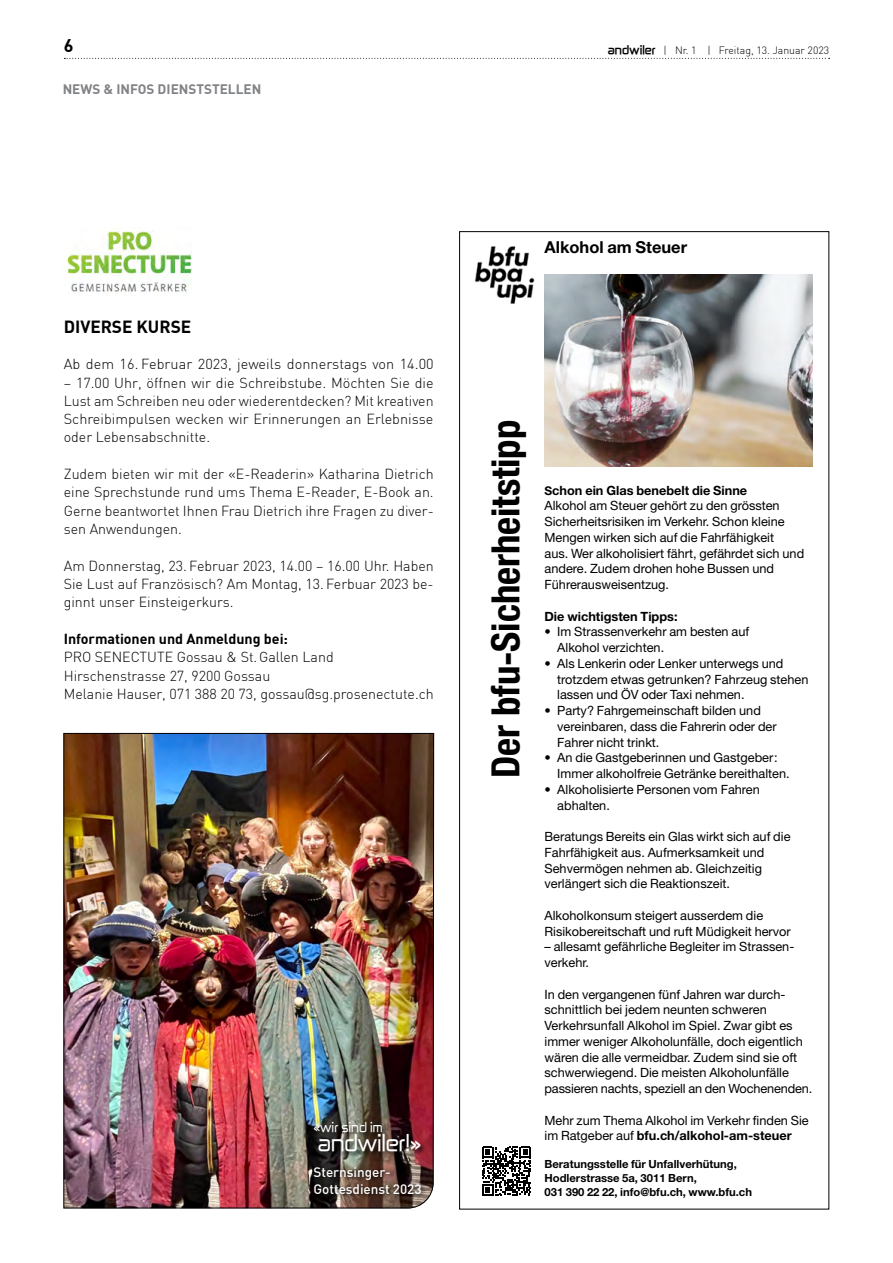
<style>
.page{position:relative;width:893px;height:1263px;background:#fff}
.page>*{position:absolute;margin:0;border:0;box-sizing:border-box;transform-origin:0 0}
.t1{font:700 condensed 38.85px "Helvetica Neue";color:#000}
.t2{font:21px "Zekton";color:#fff}
.t3{font:700 18px "DIN";color:#000}
.t4{font:700 17.25px "DIN";color:#000}
.t5{font:700 16.5px "Helvetica Neue LT Std";color:#000}
.t6{font:300 14.25px/18.3px "DIN";color:#000;text-align:justify}
.t7{font:700 14.25px "DIN";color:#000}
.t8{font:500 13.5px/17px "DIN";color:#fff}
.t9{font:700 13.5px "DIN";color:#808285}
.t10{font:12.75px/15.8px "Helvetica Neue LT Std";color:#000}
.t11{font:700 12.75px "Helvetica Neue LT Std";color:#000}
.t12{font:12.45px "Zekton";color:#fff}
.t13{font:700 11.25px/13.8px "Helvetica Neue LT Std";color:#000}
.t14{font:300 10.5px "DIN";color:#000}
.s1{font-family:"Zekton";font-weight:700}
.s2{font-weight:700;font-size:12px}
.s3{font-weight:700}
</style>
<div class="page">
<svg style="left:64px;top:58px;width:766px;height:1px"></svg>
<img style="left:474px;top:246px;width:61px;height:58px">
<svg style="left:482px;top:1147px;width:49px;height:48px"></svg>
<img style="left:544px;top:274px;width:268px;height:193px">
<img style="left:66px;top:228px;width:125px;height:65px">
<img style="left:63px;top:733px;width:371px;height:475px">
<div style="left:313px;top:1121px;width:114px;height:37px;background:#000;opacity:.75"></div>
<div style="left:312px;top:1164px;width:114px;height:35px;background:#000;opacity:.75"></div>
<h3 class="t3" style="left:64px;top:34px;width:11px">6</h3>
<p class="t9" style="left:63px;top:81px;width:200px">NEWS &amp; INFOS DIENSTSTELLEN</p>
<p class="t14" style="left:608px;top:44px;width:223px"><span class="s1">andwiler</span> | Nr. 1 | Freitag, 13. Januar 2023</p>
<h3 class="t4" style="left:64px;top:315px;width:129px">DIVERSE KURSE</h3>
<p class="t6" style="left:64px;top:355px;width:371px">Ab dem 16. Februar 2023, jeweils donnerstags von 14.00</p>
<p class="t6" style="left:64px;top:373px;width:371px">– 17.00 Uhr, öffnen wir die Schreibstube. Möchten Sie die Lust am Schreiben neu oder wiederentdecken? Mit kreativen Schreibimpulsen wecken wir Erinnerungen an Erlebnisse oder Lebensabschnitte.</p>
<p class="t6" style="left:64px;top:465px;width:371px">Zudem bieten wir mit der «E-Readerin» Katharina Dietrich eine Sprechstunde rund ums Thema E-Reader, E-Book an.<br>Gerne beantwortet Ihnen Frau Dietrich ihre Fragen zu diver&shy;sen Anwendungen.</p>
<p class="t6" style="left:64px;top:556px;width:371px">Am Donnerstag, 23. Februar 2023, 14.00 – 16.00 Uhr. Haben Sie Lust auf Französisch? Am Montag, 13. Ferbuar 2023 be&shy;ginnt unser Einsteigerkurs.</p>
<p class="t7" style="left:64px;top:629px;width:226px">Informationen und Anmeldung bei:</p>
<p class="t6" style="left:64px;top:648px;width:371px;text-align:left">PRO SENECTUTE Gossau &amp; St.Gallen Land<br>Hirschenstrasse 27, 9200 Gossau<br>Melanie Hauser, 071 388 20 73, gossau@sg.prosenectute.ch</p>
<p class="t12" style="left:314px;top:1118px;width:70px">«wir sind im</p>
<h2 class="t2" style="left:318px;top:1128px;width:105px">andwiler!»</h2>
<p class="t8" style="left:314px;top:1163px;width:109px">Sternsinger-<br>Gottesdienst 2023</p>
<p class="t5" style="left:544px;top:237px;width:144px">Alkohol am Steuer</p>
<h1 class="t1" style="left:473px;top:778px;width:360px;rotate:-90deg">Der bfu-Sicherheitstipp</h1>
<p class="t10" style="left:544px;top:482px;width:261px"><span class="s2">S</span><span class="s3">chon ein Glas benebelt die Sinne<br></span>Alkohol am Steuer gehört zu den grössten Sicherheitsrisiken im Verkehr. Schon kleine Mengen wirken sich auf die Fahrfähigkeit<br>aus. Wer alkoholisiert fährt, gefährdet sich und andere. Zudem drohen hohe Bussen und Führerausweisentzug.</p>
<p class="t11" style="left:544px;top:608px;width:135px">Die wichtigsten Tipps:</p>
<p class="t10" style="left:557px;top:624px;width:193px;text-indent:-13px">• Im Strassenverkehr am besten auf<br>Alkohol verzichten.</p>
<p class="t10" style="left:557px;top:655px;width:253px;text-indent:-13px">• Als Lenkerin oder Lenker unterwegs und trotzdem etwas getrunken? Fahrzeug stehen lassen und ÖV oder Taxi nehmen.</p>
<p class="t10" style="left:557px;top:702px;width:221px;text-indent:-13px">• Party? Fahrgemeinschaft bilden und vereinbaren, dass die Fahrerin oder der<br>Fahrer nicht trinkt.</p>
<p class="t10" style="left:557px;top:750px;width:234px;text-indent:-13px">• An die Gastgeberinnen und Gastgeber:<br>Immer alkoholfreie Getränke bereithalten.</p>
<p class="t10" style="left:557px;top:781px;width:204px;text-indent:-13px">• Alkoholisierte Personen vom Fahren abhalten.</p>
<p class="t10" style="left:544px;top:828px;width:247px">Beratungs Bereits ein Glas wirkt sich auf die Fahrfähigkeit aus. Aufmerksamkeit und Sehvermögen nehmen ab. Gleichzeitig verlängert sich die Reaktionszeit.</p>
<p class="t10" style="left:544px;top:907px;width:248px">Alkoholkonsum steigert ausserdem die<br>Risikobereitschaft und ruft Müdigkeit hervor</p>
<p class="t10" style="left:544px;top:939px;width:251px">– allesamt gefährliche Begleiter im Strassen&shy;verkehr.</p>
<p class="t10" style="left:544px;top:986px;width:269px">In den vergangenen fünf Jahren war durch&shy;schnittlich bei jedem neunten schweren Verkehrsunfall Alkohol im Spiel. Zwar gibt es immer weniger Alkoholunfälle, doch eigentlich wären die alle vermeidbar. Zudem sind sie oft schwerwiegend. Die meisten Alkoholunfälle passieren nachts, speziell an den Wochenenden.</p>
<p class="t10" style="left:544px;top:1112px;width:266px">Mehr zum Thema Alkohol im Verkehr finden Sie im Ratgeber auf <span class="s3">bfu.ch/alkohol-am-steuer</span></p>
<p class="t13" style="left:544px;top:1157px;width:209px">Beratungsstelle für Unfallverhütung,<br>Hodlerstrasse 5a, 3011 Bern,<br>031 390 22 22, info@bfu.ch, www.bfu.ch</p>
</div>
